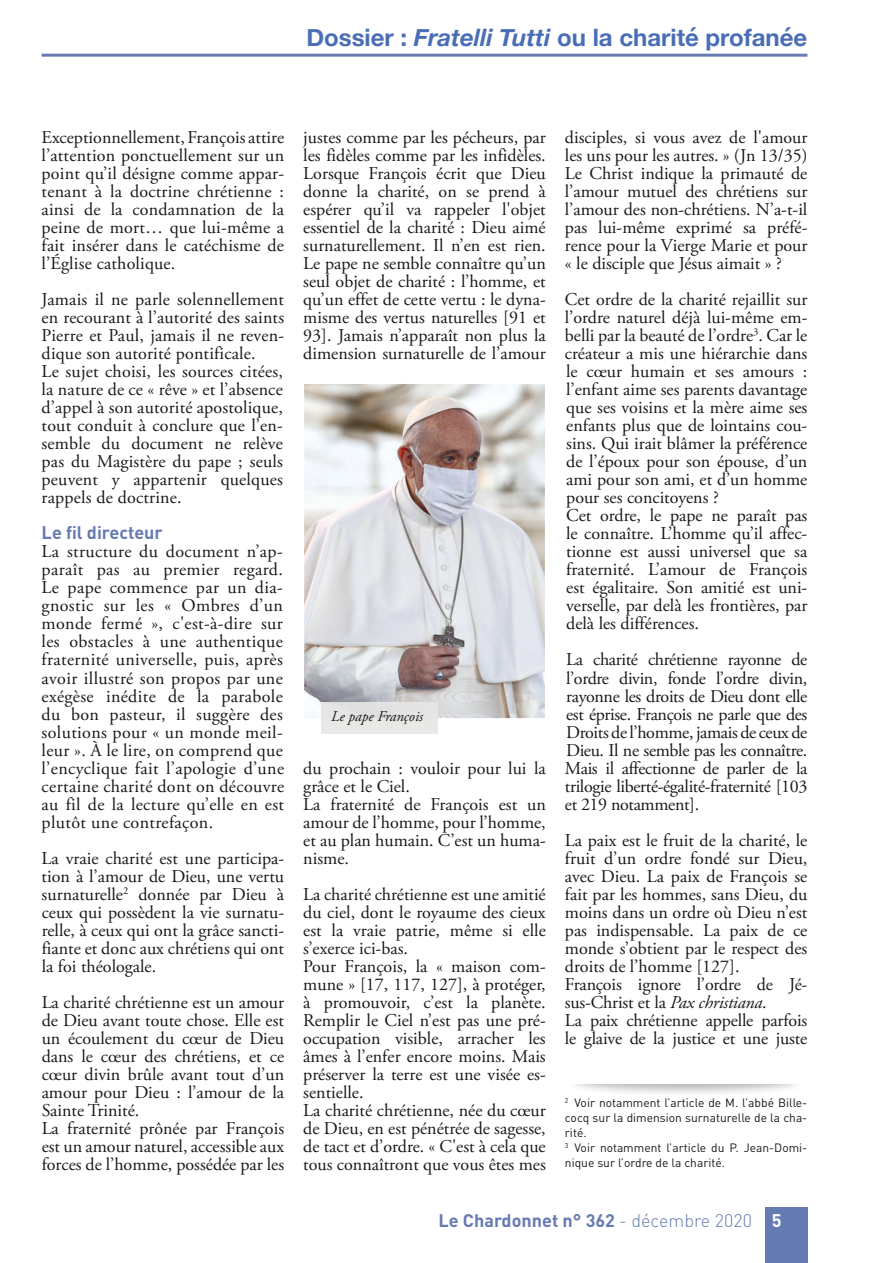
<style>
.page{position:relative;width:893px;height:1263px;background:#fff}
.page>*{position:absolute;margin:0;border:0;box-sizing:border-box;transform-origin:0 0}
.t1{font:700 24px "Helvetica Neue";color:#4a6eb6}
.t2{font:18px/18px "Adobe Garamond Pro";color:#1b1917;text-align:justify}
.t3{font:700 18px "DIN";color:#667bb3}
.t4{font:italic 15px "Adobe Garamond Pro";color:#1b1917}
.t5{font:12px/15px "DIN";color:#1b1917}
.s1{font-style:italic}
.s2{font-weight:300}
.s3{color:#fff}
</style>
<div class="page">
<hr style="left:42px;top:54px;width:765px;height:3px;background:#667bb3">
<div style="left:764px;top:1207px;width:43px;height:55px;background:#667bb3"></div>
<img style="left:304px;top:384px;width:241px;height:334px">
<div style="left:321px;top:718px;width:116px;height:16px;background:#e8e8e7"></div>
<div style="left:321px;top:702px;width:116px;height:16px;background:#e4e3e3"></div>
<h1 class="t1" style="left:306px;top:19px;width:502px">Dossier : <span class="s1">Fratelli Tutti</span> ou la charité profanée</h1>
<p class="t2" style="left:42px;top:129px;width:244px">Exceptionnellement, François attire l’attention ponctuellement sur un point qu’il désigne comme appar&shy;tenant à la doctrine chrétienne : ainsi de la condamnation de la peine de mort… que lui-même a fait insérer dans le catéchisme de l’Église catholique.</p>
<p class="t2" style="left:42px;top:291px;width:244px;text-align:left">Jamais il ne parle solennellement en recourant à l’autorité des saints<br>Pierre et Paul, jamais il ne reven&shy;dique son autorité pontificale.<br>Le sujet choisi, les sources citées, la nature de ce « rêve » et l’absence d’appel à son autorité apostolique, tout conduit à conclure que l’en&shy;semble du document ne relève pas du Magistère du pape ; seuls peuvent y appartenir quelques rappels de doctrine.</p>
<p class="t3" style="left:42px;top:521px;width:123px">Le fil directeur</p>
<p class="t2" style="left:42px;top:543px;width:244px">La structure du document n’ap&shy;paraît pas au premier regard.<br>Le pape commence par un dia&shy;gnostic sur les « Ombres d’un monde fermé », c'est-à-dire sur les obstacles à une authentique fraternité universelle, puis, après avoir illustré son propos par une exégèse inédite de la parabole du bon pasteur, il suggère des solutions pour « un monde meil&shy;leur ». À le lire, on comprend que l’encyclique fait l’apologie d’une certaine charité dont on découvre au fil de la lecture qu’elle en est plutôt une contrefaçon.</p>
<p class="t2" style="left:42px;top:849px;width:244px">La vraie charité est une participa&shy;tion à l’amour de Dieu, une vertu surnaturelle<sup>2</sup> donnée par Dieu à ceux qui possèdent la vie surnatu&shy;relle, à ceux qui ont la grâce sancti&shy;fiante et donc aux chrétiens qui ont la foi théologale.</p>
<p class="t2" style="left:42px;top:993px;width:244px;text-align:left">La charité chrétienne est un amour de Dieu avant toute chose. Elle est un écoulement du cœur de Dieu dans le cœur des chrétiens, et ce cœur divin brûle avant tout d’un amour pour Dieu : l’amour de la<br>Sainte Trinité.<br>La fraternité prônée par François est un amour naturel, accessible aux forces de l’homme, possédée par les</p>
<p class="t2" style="left:303px;top:129px;width:244px">justes comme par les pécheurs, par les fidèles comme par les infidèles.<br>Lorsque François écrit que Dieu donne la charité, on se prend à espérer qu’il va rappeler l'objet essentiel de la charité : Dieu aimé surnaturellement. Il n’en est rien.<br>Le pape ne semble connaître qu’un seul objet de charité : l’homme, et qu’un effet de cette vertu : le dyna&shy;misme des vertus naturelles [91 et 93]. Jamais n’apparaît non plus la dimension surnaturelle de l’amour</p>
<p class="t4" style="left:331px;top:707px;width:93px">Le pape François</p>
<p class="t2" style="left:303px;top:759px;width:244px;text-align:left">du prochain : vouloir pour lui la grâce et le Ciel.<br>La fraternité de François est un amour de l’homme, pour l’homme, et au plan humain. C’est un huma&shy;nisme.</p>
<p class="t2" style="left:303px;top:885px;width:244px;text-align:left">La charité chrétienne est une amitié du ciel, dont le royaume des cieux est la vraie patrie, même si elle s’exerce ici-bas.<br>Pour François, la « maison com&shy;mune » [17, 117, 127], à protéger, à promouvoir, c’est la planète.<br>Remplir le Ciel n’est pas une pré&shy;occupation visible, arracher les âmes à l’enfer encore moins. Mais préserver la terre est une visée es&shy;sentielle.<br>La charité chrétienne, née du cœur de Dieu, en est pénétrée de sagesse, de tact et d’ordre. « C'est à cela que tous connaîtront que vous êtes mes</p>
<p class="t2" style="left:565px;top:129px;width:244px">disciples, si vous avez de l'amour les uns pour les autres. » (Jn 13/35)<br>Le Christ indique la primauté de l’amour mutuel des chrétiens sur l’amour des non-chrétiens. N’a-t-il pas lui-même exprimé sa préfé&shy;rence pour la Vierge Marie et pour « le disciple que Jésus aimait » ?</p>
<p class="t2" style="left:565px;top:291px;width:244px;text-align:left">Cet ordre de la charité rejaillit sur l’ordre naturel déjà lui-même em&shy;belli par la beauté de l’ordre<sup>3</sup>. Car le créateur a mis une hiérarchie dans le cœur humain et ses amours : l’enfant aime ses parents davantage que ses voisins et la mère aime ses enfants plus que de lointains cou&shy;sins. Qui irait blâmer la préférence de l’époux pour son épouse, d’un ami pour son ami, et d’un homme pour ses concitoyens ?<br>Cet ordre, le pape ne paraît pas le connaître. L’homme qu’il affec&shy;tionne est aussi universel que sa fraternité. L’amour de François est égalitaire. Son amitié est uni&shy;verselle, par delà les frontières, par delà les différences.</p>
<p class="t2" style="left:565px;top:651px;width:244px">La charité chrétienne rayonne de l’ordre divin, fonde l’ordre divin, rayonne les droits de Dieu dont elle est éprise. François ne parle que des Droits de l’homme, jamais de ceux de Dieu. Il ne semble pas les connaître.<br>Mais il affectionne de parler de la trilogie liberté-égalité-fraternité [103 et 219 notamment].</p>
<p class="t2" style="left:565px;top:831px;width:244px;text-align:left">La paix est le fruit de la charité, le fruit d’un ordre fondé sur Dieu, avec Dieu. La paix de François se fait par les hommes, sans Dieu, du moins dans un ordre où Dieu n’est pas indispensable. La paix de ce monde s’obtient par le respect des droits de l’homme [127].<br>François ignore l’ordre de Jé&shy;sus-Christ et la <span class="s1">Pax christiana</span>.<br>La paix chrétienne appelle parfois le glaive de la justice et une juste</p>
<p class="t5" style="left:565px;top:1095px;width:244px"><sup>2</sup> Voir notamment l’article de M. l’abbé Bille&shy;cocq sur la dimension surnaturelle de la cha&shy;rité.<br><sup>3</sup> Voir notamment l’article du P. Jean-Domi&shy;nique sur l’ordre de la charité.</p>
<p class="t3" style="left:438px;top:1208px;width:344px">Le Chardonnet n° 362 <span class="s2">- décembre 2020</span> <span class="s3">5</span></p>
</div>
